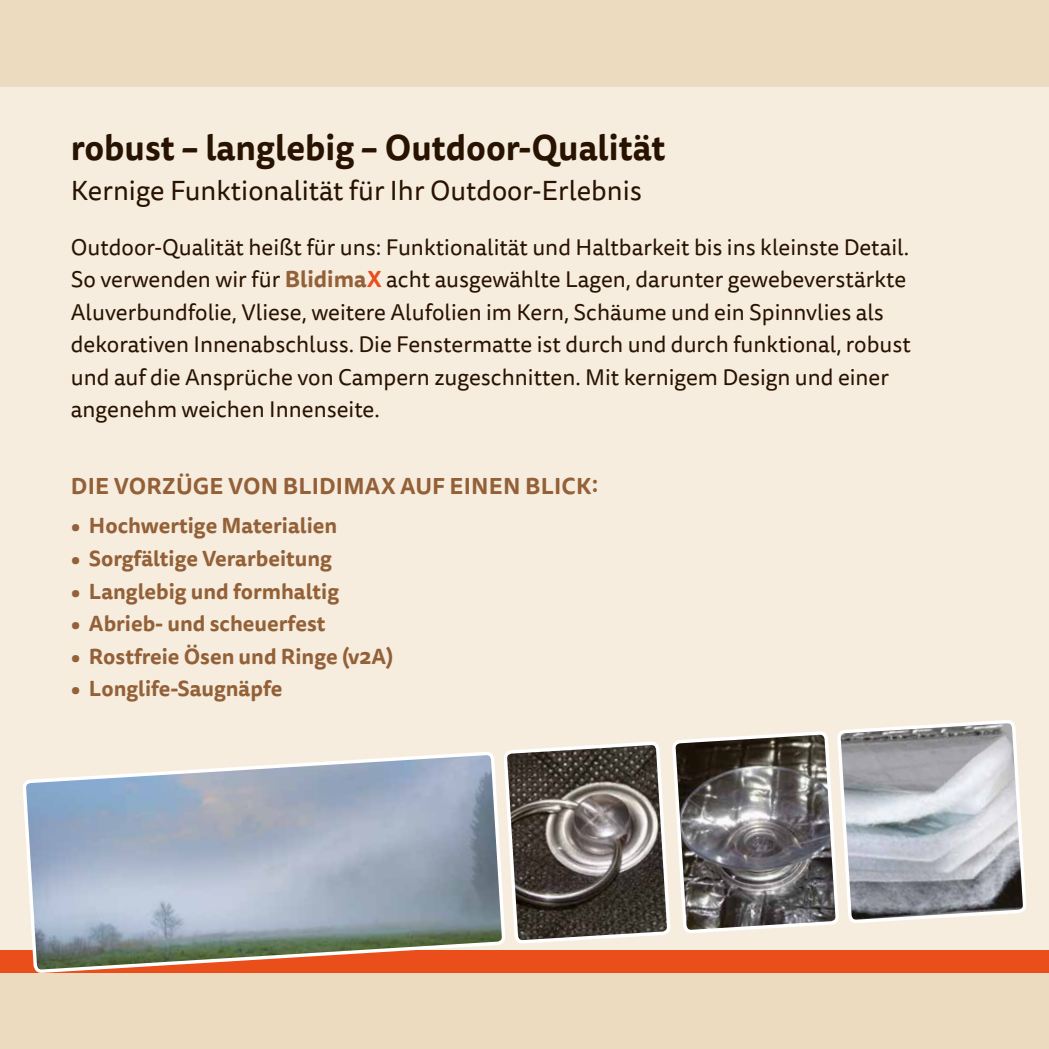
<style>
.page{position:relative;width:1049px;height:1049px;background:#ecdbbe}
.page>*{position:absolute;margin:0;border:0;box-sizing:border-box;transform-origin:0 0}
.t1{font:700 35px "Tisa Sans Pro";color:#281200}
.t2{font:27.5px "Tisa Sans Pro";color:#281200}
.t3{font:22.5px/32.5px "Tisa Sans Pro";color:#281200}
.t4{font:700 22.5px "Tisa Sans Pro";letter-spacing:.01em;color:#936037}
.t5{font:700 21.25px "Tisa Sans Pro";color:#936037}
.s1{font-weight:700;color:#936037}
.s2{font-weight:700;color:#e94e1b}
</style>
<div class="page">
<div style="left:0;top:87px;width:1049px;height:885px;background:#f6eddf"></div>
<div style="left:0;top:950px;width:1049px;height:22px;background:#e94e1b"></div>
<svg style="left:505px;top:731px;width:334px;height:211px"></svg>
<svg style="left:839px;top:721px;width:186px;height:252px"></svg>
<svg style="left:24px;top:753px;width:480px;height:220px;background:#a8aab1"></svg>
<h1 class="t1" style="left:71px;top:122px;width:596px">robust – langlebig – Outdoor-Qualität</h1>
<p class="t2" style="left:71px;top:172px;width:573px">Kernige Funktionalität für Ihr Outdoor-Erlebnis</p>
<p class="t3" style="left:71px;top:231px;width:841px">Outdoor-Qualität heißt für uns: Funktionalität und Haltbarkeit bis ins kleinste Detail.<br>So verwenden wir für <span class="s1">Blidima</span><span class="s2">X</span> acht ausgewählte Lagen, darunter gewebeverstärkte Aluverbundfolie, Vliese, weitere Alufolien im Kern, Schäume und ein Spinnvlies als dekorativen Innenabschluss. Die Fenstermatte ist durch und durch funktional, robust und auf die Ansprüche von Campern zugeschnitten. Mit kernigem Design und einer angenehm weichen Innenseite.</p>
<p class="t4" style="left:71px;top:469px;width:529px">DIE VORZÜGE VON BLIDIMAX AUF EINEN BLICK:</p>
<p class="t5" style="left:71px;top:510px;width:268px">• Hochwertige Materialien</p>
<p class="t5" style="left:71px;top:543px;width:263px">• Sorgfältige Verarbeitung</p>
<p class="t5" style="left:71px;top:575px;width:270px">• Langlebig und formhaltig</p>
<p class="t5" style="left:71px;top:608px;width:256px">• Abrieb- und scheuerfest</p>
<p class="t5" style="left:71px;top:641px;width:324px">• Rostfreie Ösen und Ringe (v2A)</p>
<p class="t5" style="left:71px;top:673px;width:213px">• Longlife-Saugnäpfe</p>
</div>
